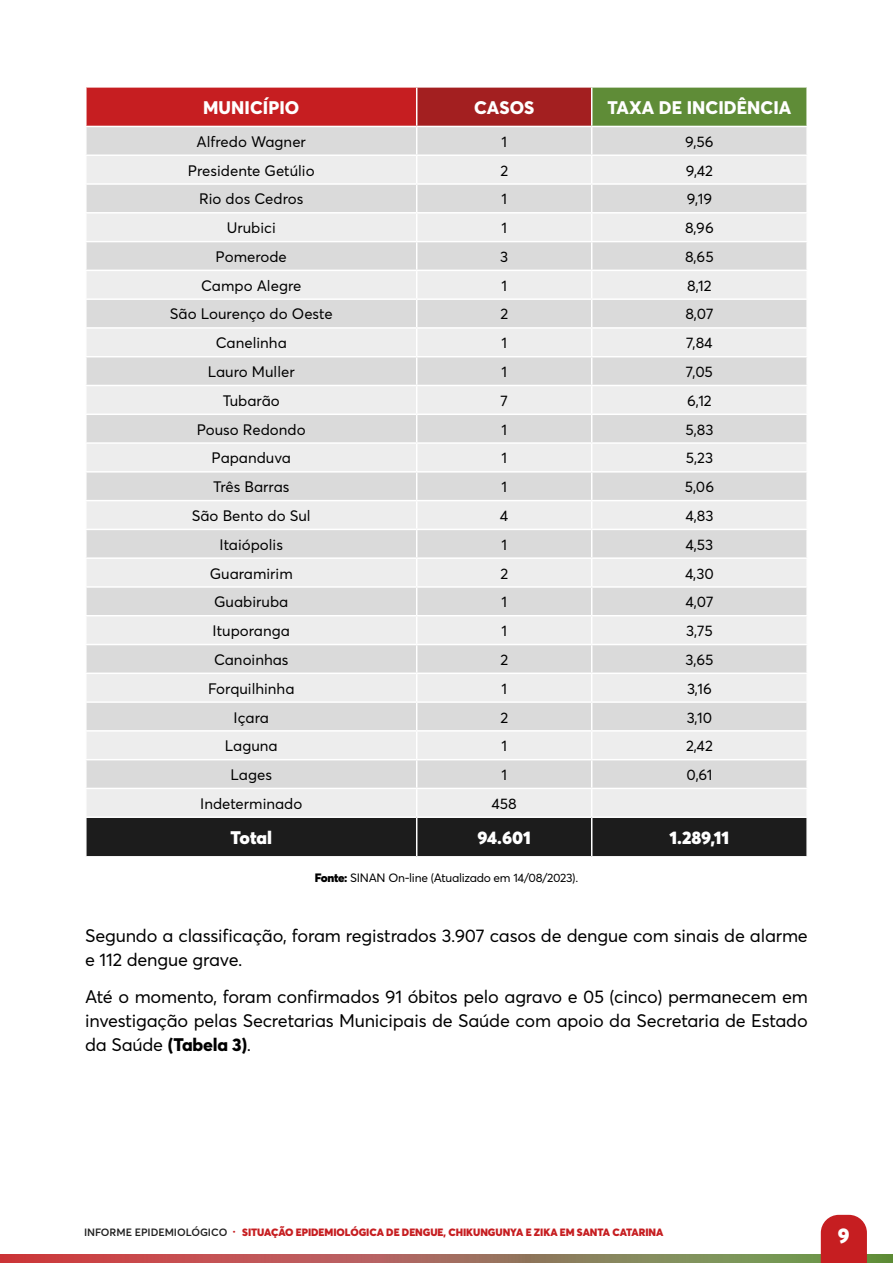
<style>
.page{position:relative;width:893px;height:1263px;background:#fff}
.page>*{position:absolute;margin:0;border:0;box-sizing:border-box;transform-origin:0 0}
.t1{font:900 21px "Averta";color:#fff}
.t2{font:18px/24px "Averta";letter-spacing:-.01em;color:#000}
.t3{font:800 18px "Averta";letter-spacing:.005em;color:#fff}
.t4{font:900 18px "Averta";color:#fff}
.t5{font:15px "Averta";color:#000}
.t6{font:12px "Averta";letter-spacing:-.025em;color:#000}
.t7{font:900 10.5px "Averta";letter-spacing:-.005em;color:#c61e21}
.s1{font-weight:900}
.s2{font-weight:800}
.s3{font-weight:600;color:#202020}
</style>
<div class="page">
<svg style="left:0;top:1254px;width:385px;height:9px;background:#c44e50"></svg>
<svg style="left:385px;top:1254px;width:508px;height:9px;background:#89835a"></svg>
<svg style="left:821px;top:1215px;width:46px;height:48px;background:#c92b2e"></svg>
<div style="left:86px;top:87px;width:331px;height:39px;background:#c61e21"></div>
<div style="left:417px;top:87px;width:175px;height:39px;background:#a31f20"></div>
<div style="left:592px;top:87px;width:215px;height:39px;background:#5f8c37"></div>
<hr style="left:85px;top:86px;width:332px;height:2px;background:#fff">
<hr style="left:85px;top:88px;width:2px;height:38px;background:#fff">
<hr style="left:417px;top:86px;width:175px;height:2px;background:#fff">
<hr style="left:416px;top:88px;width:1px;height:38px;background:#fff">
<hr style="left:592px;top:86px;width:216px;height:2px;background:#fff">
<hr style="left:591px;top:88px;width:1px;height:38px;background:#fff">
<hr style="left:806px;top:88px;width:2px;height:38px;background:#fff">
<svg style="left:86px;top:127px;width:721px;height:730px;background:#dadada"></svg>
<hr style="left:806px;top:789px;width:2px;height:27px;background:#fff">
<hr style="left:592px;top:816px;width:216px;height:2px;background:#fff">
<p class="t3" style="left:203px;top:96px;width:98px">MUNICÍPIO</p>
<p class="t3" style="left:474px;top:96px;width:62px">CASOS</p>
<p class="t3" style="left:607px;top:96px;width:185px">TAXA DE INCIDÊNCIA</p>
<p class="t5" style="left:197px;top:132px;width:111px">Alfredo Wagner</p>
<p class="t5" style="left:501px;top:132px;width:7px">1</p>
<p class="t5" style="left:685px;top:132px;width:30px">9,56</p>
<p class="t5" style="left:188px;top:161px;width:128px">Presidente Getúlio</p>
<p class="t5" style="left:500px;top:161px;width:9px">2</p>
<p class="t5" style="left:686px;top:161px;width:29px">9,42</p>
<p class="t5" style="left:199px;top:190px;width:106px">Rio dos Cedros</p>
<p class="t5" style="left:501px;top:190px;width:7px">1</p>
<p class="t5" style="left:687px;top:190px;width:27px">9,19</p>
<p class="t5" style="left:227px;top:218px;width:51px">Urubici</p>
<p class="t5" style="left:501px;top:218px;width:7px">1</p>
<p class="t5" style="left:685px;top:218px;width:30px">8,96</p>
<p class="t5" style="left:216px;top:247px;width:73px">Pomerode</p>
<p class="t5" style="left:500px;top:247px;width:10px">3</p>
<p class="t5" style="left:685px;top:247px;width:30px">8,65</p>
<p class="t5" style="left:201px;top:276px;width:102px">Campo Alegre</p>
<p class="t5" style="left:501px;top:276px;width:7px">1</p>
<p class="t5" style="left:687px;top:276px;width:26px">8,12</p>
<p class="t5" style="left:170px;top:305px;width:164px">São Lourenço do Oeste</p>
<p class="t5" style="left:500px;top:305px;width:9px">2</p>
<p class="t5" style="left:685px;top:305px;width:30px">8,07</p>
<p class="t5" style="left:216px;top:334px;width:73px">Canelinha</p>
<p class="t5" style="left:501px;top:334px;width:7px">1</p>
<p class="t5" style="left:686px;top:334px;width:28px">7,84</p>
<p class="t5" style="left:208px;top:362px;width:88px">Lauro Muller</p>
<p class="t5" style="left:501px;top:362px;width:7px">1</p>
<p class="t5" style="left:686px;top:362px;width:28px">7,05</p>
<p class="t5" style="left:223px;top:391px;width:59px">Tubarão</p>
<p class="t5" style="left:500px;top:391px;width:9px">7</p>
<p class="t5" style="left:687px;top:391px;width:26px">6,12</p>
<p class="t5" style="left:197px;top:420px;width:110px">Pouso Redondo</p>
<p class="t5" style="left:501px;top:420px;width:7px">1</p>
<p class="t5" style="left:685px;top:420px;width:29px">5,83</p>
<p class="t5" style="left:212px;top:449px;width:81px">Papanduva</p>
<p class="t5" style="left:501px;top:449px;width:7px">1</p>
<p class="t5" style="left:686px;top:449px;width:29px">5,23</p>
<p class="t5" style="left:213px;top:477px;width:78px">Três Barras</p>
<p class="t5" style="left:501px;top:477px;width:7px">1</p>
<p class="t5" style="left:685px;top:477px;width:31px">5,06</p>
<p class="t5" style="left:192px;top:506px;width:120px">São Bento do Sul</p>
<p class="t5" style="left:500px;top:506px;width:10px">4</p>
<p class="t5" style="left:685px;top:506px;width:29px">4,83</p>
<p class="t5" style="left:220px;top:535px;width:65px">Itaiópolis</p>
<p class="t5" style="left:501px;top:535px;width:7px">1</p>
<p class="t5" style="left:686px;top:535px;width:29px">4,53</p>
<p class="t5" style="left:210px;top:564px;width:84px">Guaramirim</p>
<p class="t5" style="left:500px;top:564px;width:9px">2</p>
<p class="t5" style="left:685px;top:564px;width:30px">4,30</p>
<p class="t5" style="left:214px;top:593px;width:76px">Guabiruba</p>
<p class="t5" style="left:501px;top:593px;width:7px">1</p>
<p class="t5" style="left:685px;top:593px;width:29px">4,07</p>
<p class="t5" style="left:213px;top:621px;width:79px">Ituporanga</p>
<p class="t5" style="left:501px;top:621px;width:7px">1</p>
<p class="t5" style="left:686px;top:621px;width:28px">3,75</p>
<p class="t5" style="left:214px;top:650px;width:76px">Canoinhas</p>
<p class="t5" style="left:500px;top:650px;width:9px">2</p>
<p class="t5" style="left:685px;top:650px;width:29px">3,65</p>
<p class="t5" style="left:208px;top:679px;width:88px">Forquilhinha</p>
<p class="t5" style="left:501px;top:679px;width:7px">1</p>
<p class="t5" style="left:687px;top:679px;width:26px">3,16</p>
<p class="t5" style="left:234px;top:708px;width:37px">Içara</p>
<p class="t5" style="left:500px;top:708px;width:9px">2</p>
<p class="t5" style="left:687px;top:708px;width:27px">3,10</p>
<p class="t5" style="left:225px;top:737px;width:54px">Laguna</p>
<p class="t5" style="left:501px;top:737px;width:7px">1</p>
<p class="t5" style="left:686px;top:737px;width:28px">2,42</p>
<p class="t5" style="left:231px;top:765px;width:43px">Lages</p>
<p class="t5" style="left:501px;top:765px;width:7px">1</p>
<p class="t5" style="left:686px;top:765px;width:27px">0,61</p>
<p class="t5" style="left:200px;top:794px;width:104px">Indeterminado</p>
<p class="t5" style="left:492px;top:794px;width:27px">458</p>
<p class="t4" style="left:230px;top:826px;width:43px">Total</p>
<p class="t4" style="left:477px;top:826px;width:55px">94.601</p>
<p class="t4" style="left:669px;top:826px;width:61px">1.289,11</p>
<p class="t6" style="left:315px;top:870px;width:265px"><span class="s1">Fonte:</span> SINAN On-line (Atualizado em 14/08/2023).</p>
<p class="t2" style="left:85px;top:924px;width:724px">Segundo a classificação, foram registrados 3.907 casos de dengue com sinais de alarme e 112 dengue grave.</p>
<p class="t2" style="left:85px;top:984px;width:724px;text-align:justify">Até o momento, foram confirmados 91 óbitos pelo agravo e 05 (cinco) permanecem em investigação pelas Secretarias Municipais de Saúde com apoio da Secretaria de Estado da Saúde <span class="s2">(Tabela 3)</span>.</p>
<p class="t7" style="left:84px;top:1225px;width:581px"><span class="s3">INFORME EPIDEMIOLÓGICO</span> · SITUAÇÃO EPIDEMIOLÓGICA DE DENGUE, CHIKUNGUNYA E ZIKA EM SANTA CATARINA</p>
<h1 class="t1" style="left:838px;top:1222px;width:13px">9</h1>
</div>
